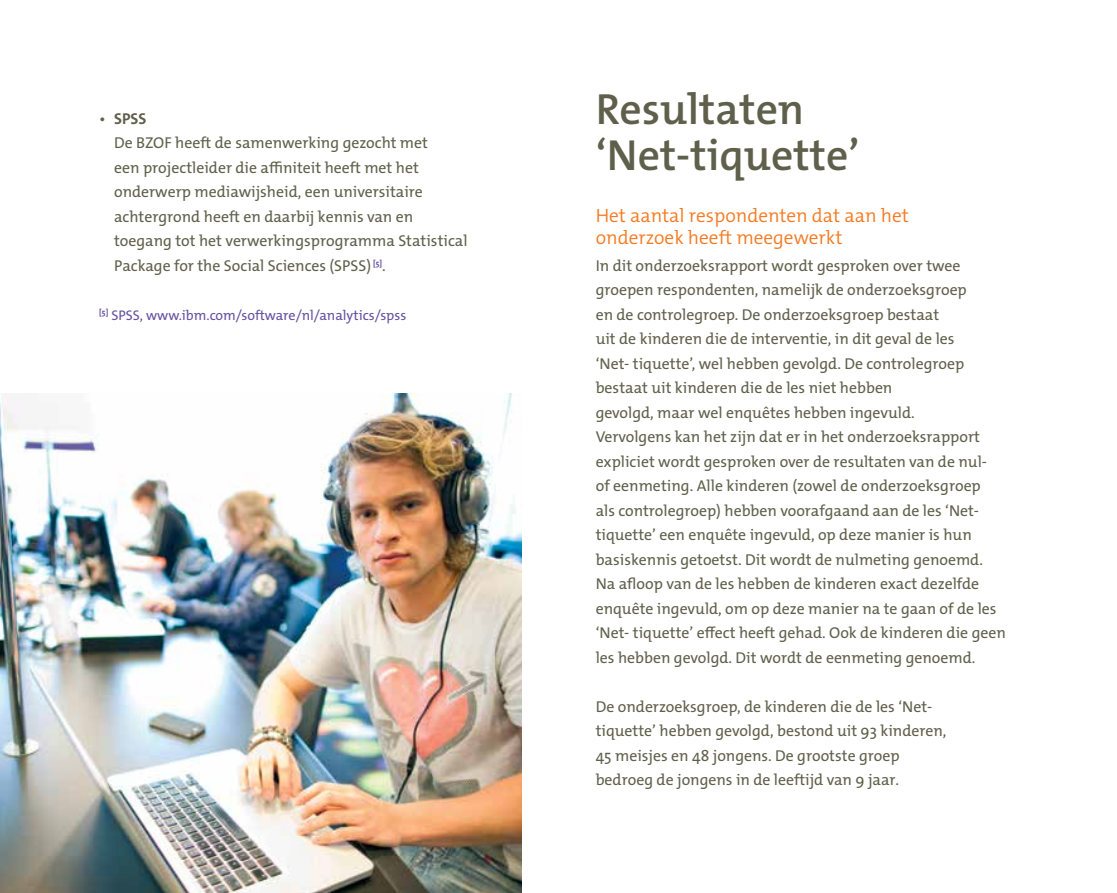
<style>
.page{position:relative;width:1117px;height:893px;background:#fff}
.page>*{position:absolute;margin:0;border:0;box-sizing:border-box;transform-origin:0 0}
.t1{font:600 43.75px/45.5px "The Mix Os F";color:#5f604b}
.t2{font:300 19.25px/22.8px "The Mix Os F";color:#f47920}
.t3{font:15.75px/24.5px "The Mix Os F";color:#5f604b}
.t4{font:14px "The Mix Os F";color:#6452a2}
.s1{font-weight:700}
</style>
<div class="page">
<img style="left:0;top:393px;width:521px;height:500px">
<p class="t3" style="left:114px;top:106px;width:355px;text-indent:-15px">• <span class="s1">SPSS<br></span>De BZOF heeft de samenwerking gezocht met<br>een projectleider die affiniteit heeft met het onderwerp mediawijsheid, een universitaire achtergrond heeft en daarbij kennis van en toegang tot het verwerkingsprogramma Statistical Package for the Social Sciences (SPSS) <sup>[5]</sup>.</p>
<p class="t4" style="left:99px;top:306px;width:308px"><sup>[5]</sup> SPSS, www.ibm.com/software/nl/analytics/spss</p>
<h1 class="t1" style="left:595px;top:87px;width:265px">Resultaten ‘Net-tiquette’</h1>
<p class="t2" style="left:595px;top:204px;width:315px">Het aantal respondenten dat aan het onderzoek heeft meegewerkt</p>
<p class="t3" style="left:595px;top:253px;width:411px">In dit onderzoeksrapport wordt gesproken over twee groepen respondenten, namelijk de onderzoeksgroep<br>en de controlegroep. De onderzoeksgroep bestaat<br>uit de kinderen die de interventie, in dit geval de les<br>‘Net- tiquette’, wel hebben gevolgd. De controlegroep bestaat uit kinderen die de les niet hebben<br>gevolgd, maar wel enquêtes hebben ingevuld.<br>Vervolgens kan het zijn dat er in het onderzoeksrapport expliciet wordt gesproken over de resultaten van de nul-<br>of eenmeting. Alle kinderen (zowel de onderzoeksgroep<br>als controlegroep) hebben voorafgaand aan de les ‘Net&shy;tiquette’ een enquête ingevuld, op deze manier is hun basiskennis getoetst. Dit wordt de nulmeting genoemd.<br>Na afloop van de les hebben de kinderen exact dezelfde enquête ingevuld, om op deze manier na te gaan of de les ‘Net- tiquette’ effect heeft gehad. Ook de kinderen die geen les hebben gevolgd. Dit wordt de eenmeting genoemd.</p>
<p class="t3" style="left:595px;top:694px;width:352px">De onderzoeksgroep, de kinderen die de les ‘Net&shy;tiquette’ hebben gevolgd, bestond uit 93 kinderen, 45 meisjes en 48 jongens. De grootste groep bedroeg de jongens in de leeftijd van 9 jaar.</p>
</div>
